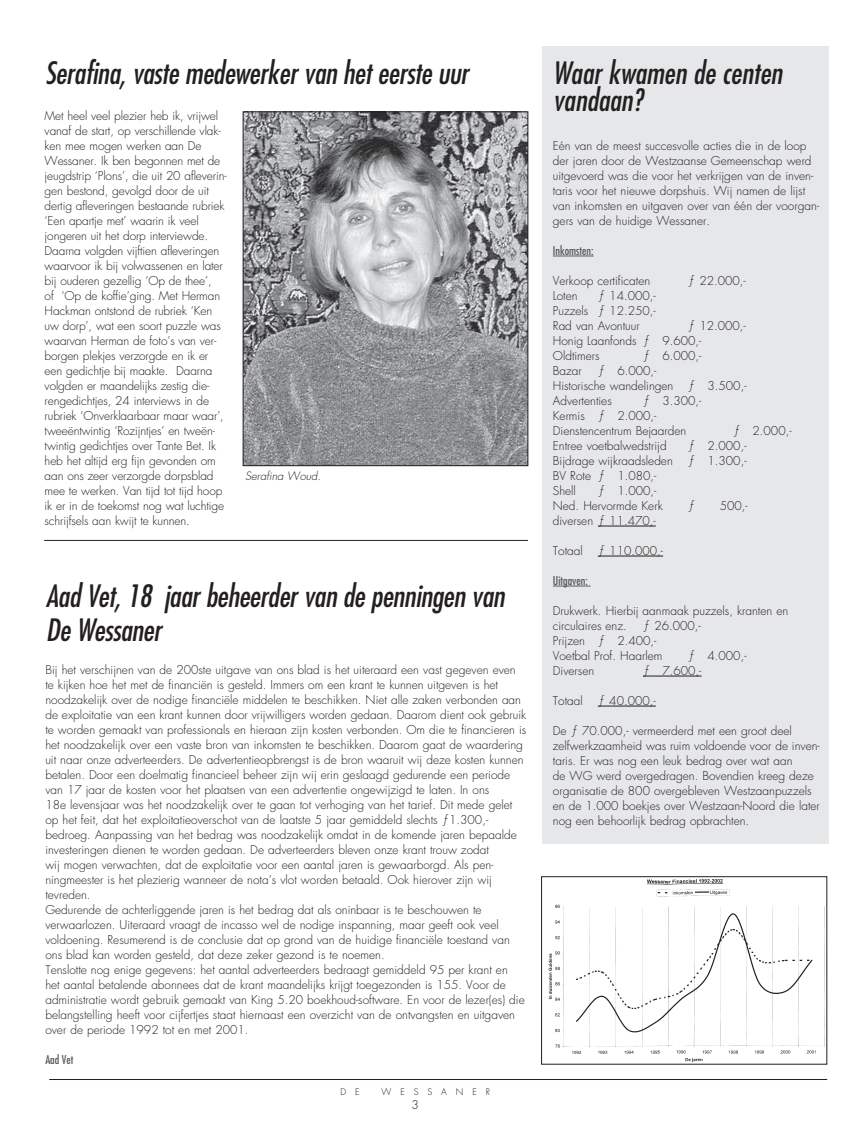
<style>
.page{position:relative;width:868px;height:1134px;background:#fff}
.page>*{position:absolute;margin:0;border:0;box-sizing:border-box;transform-origin:0 0}
.t1{font:italic condensed 30px/33.8px "Futura";letter-spacing:-.01em;color:#231f20}
.t2{font:300 11.88px/15px "Futura";color:#231f20}
.t3{font:condensed 11.88px "Futura";color:#57585a}
.t4{font:italic 300 11.25px "Futura";color:#231f20}
.t5{font:300 8.88px "Futura";letter-spacing:1em;color:#231f20}
</style>
<div class="page">
<div style="left:541px;top:46px;width:287px;height:798px;background:#e6e7e9"></div>
<hr style="left:49px;top:1079px;width:777px;height:1px;background:#231f20">
<img style="left:548px;top:879px;width:275px;height:183px">
<div style="left:541px;top:876px;width:285px;height:188px;border:1px solid #231f20"></div>
<img style="left:245px;top:114px;width:281px;height:350px">
<div style="left:243px;top:112px;width:285px;height:354px;border:1px solid #231f20"></div>
<hr style="left:552px;top:256px;width:41px;height:1px;background:#57585a">
<hr style="left:597px;top:526px;width:58px;height:1px;background:#231f20">
<hr style="left:597px;top:556px;width:66px;height:1px;background:#231f20">
<hr style="left:552px;top:586px;width:38px;height:1px;background:#57585a">
<hr style="left:642px;top:676px;width:59px;height:1px;background:#231f20">
<hr style="left:597px;top:706px;width:58px;height:1px;background:#231f20">
<hr style="left:44px;top:540px;width:484px;height:1px;background:#231f20">
<h1 class="t1" style="left:45px;top:55px;width:425px">Serafina, vaste medewerker van het eerste uur</h1>
<h1 class="t1" style="left:552px;top:58px;width:231px;line-height:27.5px">Waar kwamen de centen vandaan?</h1>
<p class="t2" style="left:552px;top:138px;width:268px">Eén van de meest succesvolle acties die in de loop der jaren door de Westzaanse Gemeenschap werd uitgevoerd was die voor het verkrijgen van de inven&shy;taris voor het nieuwe dorpshuis. Wij namen de lijst van inkomsten en uitgaven over van één der voorgan&shy;gers van de huidige Wessaner.</p>
<p class="t3" style="left:552px;top:243px;width:42px">Inkomsten:</p>
<p class="t2" style="left:552px;top:273px;width:99px">Verkoop certificaten</p>
<p class="t2" style="left:687px;top:273px;width:59px">ƒ 22.000,-</p>
<p class="t2" style="left:552px;top:288px;width:26px">Loten</p>
<p class="t2" style="left:45px;top:108px;width:183px">Met heel veel plezier heb ik, vrijwel vanaf de start, op verschillende vlak&shy;ken mee mogen werken aan De Wessaner. Ik ben begonnen met de jeugdstrip ‘Plons’, die uit 20 afleverin&shy;gen bestond, gevolgd door de uit dertig afleveringen bestaande rubriek ‘Een apartje met’ waarin ik veel jongeren uit het dorp interviewde.<br>Daarna volgden vijftien afleveringen waarvoor ik bij volwassenen en later bij ouderen gezellig ‘Op de thee’,<br>of ‘Op de koffie’ging. Met Herman Hackman ontstond de rubriek ‘Ken uw dorp’, wat een soort puzzle was waarvan Herman de foto’s van ver&shy;borgen plekjes verzorgde en ik er een gedichtje bij maakte. Daarna volgden er maandelijks zestig die&shy;rengedichtjes, 24 interviews in de rubriek ‘Onverklaarbaar maar waar’, tweeëntwintig ‘Rozijntjes’ en tweën&shy;twintig gedichtjes over Tante Bet. Ik heb het altijd erg fijn gevonden om aan ons zeer verzorgde dorpsblad mee te werken. Van tijd tot tijd hoop ik er in de toekomst nog wat luchtige schrijfsels aan kwijt te kunnen.</p>
<p class="t2" style="left:552px;top:288px;width:104px;text-align:justify;text-indent:45px">ƒ 14.000,- Puzzels ƒ 12.250,- Rad van Avontuur</p>
<p class="t2" style="left:552px;top:318px;width:194px;text-indent:135px">ƒ 12.000,-<br>Honig Laanfonds ƒ 9.600,-<br>Oldtimers</p>
<p class="t2" style="left:642px;top:348px;width:60px">ƒ 6.000,-</p>
<p class="t2" style="left:552px;top:363px;width:195px;text-indent:45px">ƒ 6.000,-<br>Historische wandelingen ƒ 3.500,-<br>Advertenties</p>
<p class="t2" style="left:552px;top:363px;width:31px">Bazar</p>
<p class="t2" style="left:552px;top:393px;width:150px;text-indent:90px">ƒ 3.300,-<br>Kermis ƒ 2.000,-<br>Dienstencentrum Bejaarden</p>
<p class="t2" style="left:732px;top:423px;width:60px">ƒ 2.000,-</p>
<p class="t2" style="left:552px;top:438px;width:115px">Entree voetbalwedstrijd</p>
<p class="t2" style="left:687px;top:438px;width:60px">ƒ 2.000,-</p>
<p class="t2" style="left:552px;top:453px;width:121px">Bijdrage wijkraadsleden</p>
<p class="t2" style="left:687px;top:453px;width:60px">ƒ 1.300,-</p>
<p class="t2" style="left:552px;top:468px;width:105px">BV Rote ƒ 1.080,-<br>Shell</p>
<p class="t4" style="left:245px;top:468px;width:77px">Serafina Woud.</p>
<p class="t2" style="left:552px;top:483px;width:111px;text-indent:45px">ƒ 1.000,-<br>Ned. Hervormde Kerk</p>
<p class="t2" style="left:687px;top:498px;width:9px">ƒ</p>
<p class="t2" style="left:719px;top:498px;width:30px">500,-</p>
<p class="t2" style="left:552px;top:513px;width:104px">diversen ƒ 11.470,-</p>
<p class="t2" style="left:552px;top:543px;width:31px">Totaal</p>
<p class="t2" style="left:597px;top:543px;width:67px">ƒ 110.000,-</p>
<p class="t3" style="left:552px;top:573px;width:36px">Uitgaven:</p>
<p class="t2" style="left:552px;top:603px;width:237px">Drukwerk. Hierbij aanmaak puzzels, kranten en circulaires enz.</p>
<h1 class="t1" style="left:46px;top:578px;width:460px">Aad Vet, 18 jaar beheerder van de penningen van<br>De Wessaner</h1>
<p class="t2" style="left:552px;top:618px;width:149px;text-indent:90px">ƒ 26.000,-<br>Prijzen ƒ 2.400,-<br>Voetbal Prof. Haarlem</p>
<p class="t2" style="left:687px;top:648px;width:60px">ƒ 4.000,-</p>
<p class="t2" style="left:45px;top:662px;width:482px">Bij het verschijnen van de 200ste uitgave van ons blad is het uiteraard een vast gegeven even te kijken hoe het met de financiën is gesteld. Immers om een krant te kunnen uitgeven is het noodzakelijk over de nodige financiële middelen te beschikken. Niet alle zaken verbonden aan de exploitatie van een krant kunnen door vrijwilligers worden gedaan. Daarom dient ook gebruik te worden gemaakt van professionals en hieraan zijn kosten verbonden. Om die te financieren is het noodzakelijk over een vaste bron van inkomsten te beschikken. Daarom gaat de waardering uit naar onze adverteerders. De advertentieopbrengst is de bron waaruit wij deze kosten kunnen betalen. Door een doelmatig financieel beheer zijn wij erin geslaagd gedurende een periode van 17 jaar de kosten voor het plaatsen van een advertentie ongewijzigd te laten. In ons<br>18e levensjaar was het noodzakelijk over te gaan tot verhoging van het tarief. Dit mede gelet op het feit, dat het exploitatieoverschot van de laatste 5 jaar gemiddeld slechts ƒ1.300,- bedroeg. Aanpassing van het bedrag was noodzakelijk omdat in de komende jaren bepaalde investeringen dienen te worden gedaan. De adverteerders bleven onze krant trouw zodat<br>wij mogen verwachten, dat de exploitatie voor een aantal jaren is gewaarborgd. Als pen&shy;ningmeester is het plezierig wanneer de nota’s vlot worden betaald. Ook hierover zijn wij tevreden.<br>Gedurende de achterliggende jaren is het bedrag dat als oninbaar is te beschouwen te verwaarlozen. Uiteraard vraagt de incasso wel de nodige inspanning, maar geeft ook veel voldoening. Resumerend is de conclusie dat op grond van de huidige financiële toestand van ons blad kan worden gesteld, dat deze zeker gezond is te noemen.<br>Tenslotte nog enige gegevens: het aantal adverteerders bedraagt gemiddeld 95 per krant en<br>het aantal betalende abonnees dat de krant maandelijks krijgt toegezonden is 155. Voor de administratie wordt gebruik gemaakt van King 5.20 boekhoud-software. En voor de lezer(es) die belangstelling heeft voor cijfertjes staat hiernaast een overzicht van de ontvangsten en uitgaven over de periode 1992 tot en met 2001.</p>
<p class="t3" style="left:45px;top:1052px;width:30px">Aad Vet</p>
<p class="t5" style="left:340px;top:1086px;width:21px">D E</p>
<p class="t5" style="left:381px;top:1086px;width:110px">WESSANER</p>
<p class="t2" style="left:411px;top:1097px;width:9px">3</p>
<p class="t2" style="left:552px;top:663px;width:43px">Diversen</p>
<p class="t2" style="left:642px;top:663px;width:60px">ƒ 7.600,-</p>
<p class="t2" style="left:552px;top:693px;width:31px">Totaal</p>
<p class="t2" style="left:597px;top:693px;width:59px">ƒ 40.000,-</p>
<p class="t2" style="left:552px;top:723px;width:268px">De ƒ 70.000,- vermeerderd met een groot deel zelfwerkzaamheid was ruim voldoende voor de inven&shy;taris. Er was nog een leuk bedrag over wat aan<br>de WG werd overgedragen. Bovendien kreeg deze organisatie de 800 overgebleven Westzaanpuzzels en de 1.000 boekjes over Westzaan-Noord die later nog een behoorlijk bedrag opbrachten.</p>
</div>
